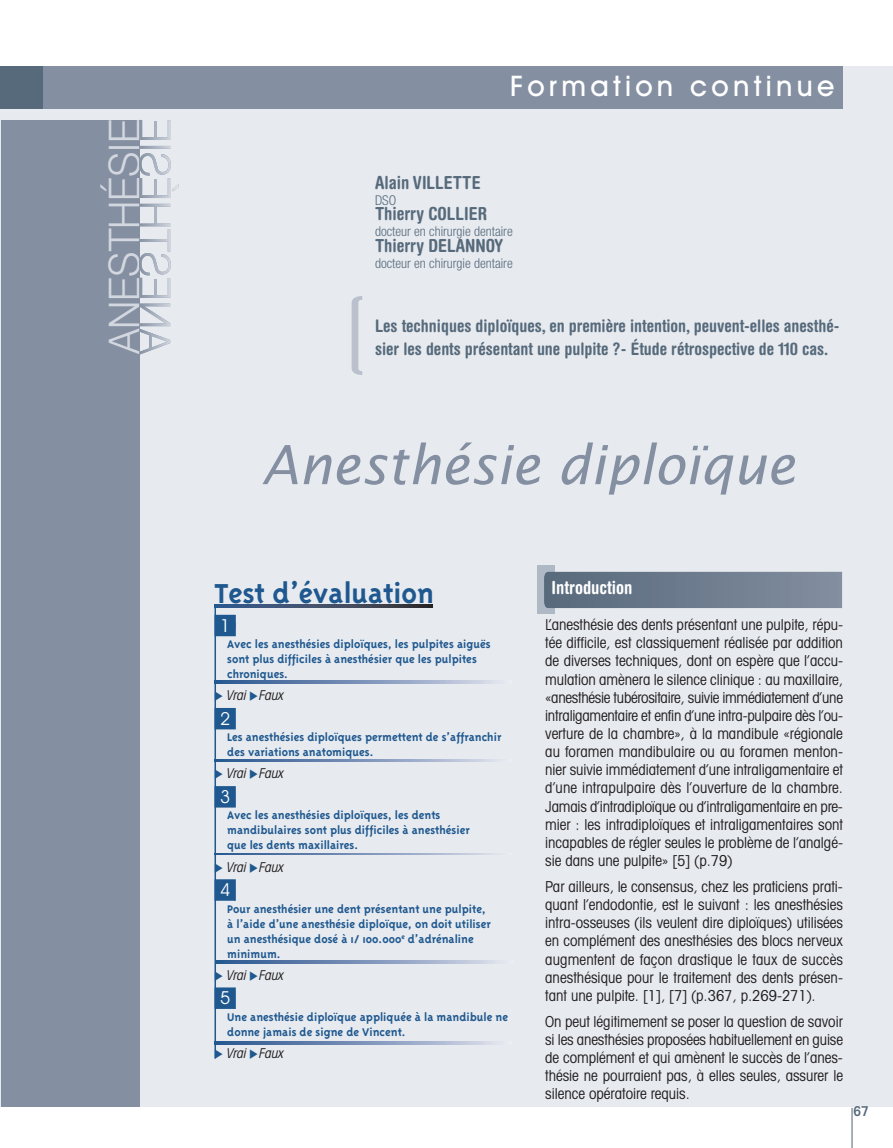
<style>
.page{position:relative;width:893px;height:1148px;background:#fff}
.page>*{position:absolute;margin:0;border:0;box-sizing:border-box;transform-origin:0 0}
.t1{font:italic 54px "Lucida Sans";color:#848fa1}
.t2{font:300 42.75px "Helvetica Neue";color:#d3d7df;scale:.94 1}
.t3{font:700 31.5px "Triplex";color:#1f588f}
.t4{font:500 28.5px "Avant Garde IT Cby BT";letter-spacing:.15em;color:#fff}
.t5{font:700 condensed 18px "Helvetica Rounded";color:#576a7b}
.t6{font:700 condensed 18px "Helvetica Rounded";color:#fff}
.t7{font:18px "Avant Garde IT Cby BT";letter-spacing:.18em;color:#fff}
.t8{font:700 condensed 17.25px/22.5px "Helvetica Rounded";color:#576a7b}
.t9{font:condensed 15px/18.1px "Avant Garde IT Cby BT";color:#231f20;text-align:justify}
.t10{font:300 condensed 13.5px "Helvetica Neue";color:#576a7b}
.t11{font:italic condensed 13.5px "Avant Garde IT Cby BT";color:#231f20}
.t12{font:600 condensed 13.5px "Avant Garde IT Cby BT";color:#576a7b}
.t13{font:700 12.75px/15px "Triplex";color:#1f588f}
.s1{font-style:italic;color:#1f588f}
.s2{font-family:"Newspaper Pi BT";font-style:normal;font-stretch:normal;font-size:10.8px;color:#1f588f}
.s3{color:#1f588f}
</style>
<div class="page">
<div style="left:1px;top:67px;width:891px;height:1039px;background:#e7ebf0"></div>
<div style="left:1px;top:67px;width:842px;height:42px;background:#848fa1"></div>
<div style="left:1px;top:67px;width:42px;height:42px;background:#576a7b"></div>
<hr style="left:851px;top:1107px;width:1px;height:40px;background:#576a7b">
<div style="left:1px;top:120px;width:138px;height:986px;background:#848fa1"></div>
<svg style="left:139px;top:120px;width:40px;height:234px"></svg>
<svg style="left:351px;top:296px;width:11px;height:79px"></svg>
<div style="left:538px;top:565px;width:17px;height:49px;background:#afb8c5"></div>
<svg style="left:544px;top:572px;width:298px;height:36px;background:#6c7b8d"></svg>
<div style="left:214px;top:615px;width:22px;height:21px;background:#1f588f"></div>
<div style="left:214px;top:708px;width:22px;height:21px;background:#1f588f"></div>
<div style="left:214px;top:786px;width:22px;height:21px;background:#1f588f"></div>
<div style="left:214px;top:879px;width:22px;height:21px;background:#1f588f"></div>
<div style="left:214px;top:987px;width:22px;height:21px;background:#1f588f"></div>
<hr style="left:214px;top:604px;width:2px;height:454px;background:#1f588f">
<svg style="left:216px;top:604px;width:216px;height:3px"></svg>
<svg style="left:216px;top:681px;width:277px;height:2px"></svg>
<svg style="left:216px;top:759px;width:277px;height:2px"></svg>
<svg style="left:216px;top:853px;width:277px;height:2px"></svg>
<svg style="left:216px;top:960px;width:279px;height:3px"></svg>
<svg style="left:216px;top:1041px;width:277px;height:3px"></svg>
<h2 class="t2" style="left:109px;top:354px;width:252px;rotate:-90deg">ANESTHÉSIE</h2>
<h3 class="t4" style="left:510px;top:75px;width:326px">Formation continue</h3>
<p class="t5" style="left:375px;top:176px;width:107px">Alain VILLETTE</p>
<p class="t10" style="left:375px;top:195px;width:23px">DSO</p>
<p class="t5" style="left:375px;top:207px;width:114px">Thierry COLLIER</p>
<p class="t10" style="left:375px;top:227px;width:139px">docteur en chirurgie dentaire</p>
<p class="t5" style="left:375px;top:239px;width:130px">Thierry DELANNOY</p>
<p class="t10" style="left:375px;top:258px;width:139px">docteur en chirurgie dentaire</p>
<p class="t8" style="left:375px;top:316px;width:466px">Les techniques diploïques, en première intention, peuvent-elles anesthé&shy;sier les dents présentant une pulpite ?- Étude rétrospective de 110 cas.</p>
<h1 class="t1" style="left:261px;top:442px;width:535px">Anesthésie diploïque</h1>
<h3 class="t3" style="left:214px;top:581px;width:221px">Test d’évaluation</h3>
<p class="t7" style="left:220px;top:618px;width:17px">1<span class="s1">I</span></p>
<p class="t13" style="left:227px;top:637px;width:265px">Avec les anesthésies diploïques, les pulpites aiguës sont plus difficiles à anesthésier que les pulpites chroniques.</p>
<p class="t11" style="left:214px;top:690px;width:73px"><span class="s2">-</span> Vrai <span class="s2">-</span> Faux</p>
<p class="t7" style="left:220px;top:712px;width:17px">2<span class="s3">I</span></p>
<p class="t13" style="left:227px;top:730px;width:275px">Les anesthésies diploïques permettent de s’affranchir des variations anatomiques.</p>
<p class="t11" style="left:214px;top:768px;width:73px"><span class="s2">-</span> Vrai <span class="s2">-</span> Faux</p>
<p class="t7" style="left:220px;top:790px;width:17px">3<span class="s3">I</span></p>
<p class="t13" style="left:227px;top:809px;width:244px">Avec les anesthésies diploïques, les dents mandibulaires sont plus difficiles à anesthésier que les dents maxillaires.</p>
<p class="t11" style="left:214px;top:861px;width:73px"><span class="s2">-</span> Vrai <span class="s2">-</span> Faux</p>
<p class="t7" style="left:220px;top:883px;width:17px">4<span class="s3">I</span></p>
<p class="t13" style="left:227px;top:902px;width:265px">Pour anesthésier une dent présentant une pulpite, à l’aide d’une anesthésie diploïque, on doit utiliser un anesthésique dosé à 1/ 100.000<sup>e</sup> d’adrénaline minimum.</p>
<p class="t11" style="left:214px;top:969px;width:73px"><span class="s2">-</span> Vrai <span class="s2">-</span> Faux</p>
<p class="t7" style="left:220px;top:991px;width:17px">5<span class="s3">I</span></p>
<p class="t13" style="left:227px;top:1010px;width:282px">Une anesthésie diploïque appliquée à la mandibule ne donne jamais de signe de Vincent.</p>
<p class="t11" style="left:214px;top:1048px;width:73px"><span class="s2">-</span> Vrai <span class="s2">-</span> Faux</p>
<p class="t6" style="left:551px;top:580px;width:82px">Introduction</p>
<p class="t9" style="left:545px;top:617px;width:299px">L’anesthésie des dents présentant une pulpite, répu&shy;tée difficile, est classiquement réalisée par addition de diverses techniques, dont on espère que l’accu&shy;mulation amènera le silence clinique : au maxillaire, «anesthésie tubérositaire, suivie immédiatement d’une intraligamentaire et enfin d’une intra-pulpaire dès l’ou&shy;verture de la chambre», à la mandibule «régionale au foramen mandibulaire ou au foramen menton&shy;nier suivie immédiatement d’une intraligamentaire et d’une intrapulpaire dès l’ouverture de la chambre.<br>Jamais d’intradiploïque ou d’intraligamentaire en pre&shy;mier : les intradiploïques et intraligamentaires sont incapables de régler seules le problème de l’analgé&shy;sie dans une pulpite» [5] (p.79)</p>
<p class="t9" style="left:545px;top:879px;width:299px">Par ailleurs, le consensus, chez les praticiens prati&shy;quant l’endodontie, est le suivant : les anesthésies intra-osseuses (ils veulent dire diploïques) utilisées en complément des anesthésies des blocs nerveux augmentent de façon drastique le taux de succès anesthésique pour le traitement des dents présen&shy;tant une pulpite. [1], [7] (p.367, p.269-271).</p>
<p class="t9" style="left:545px;top:1013px;width:299px">On peut légitimement se poser la question de savoir si les anesthésies proposées habituellement en guise de complément et qui amènent le succès de l’anes&shy;thésie ne pourraient pas, à elles seules, assurer le silence opératoire requis.</p>
<p class="t12" style="left:853px;top:1106px;width:17px">67</p>
</div>
